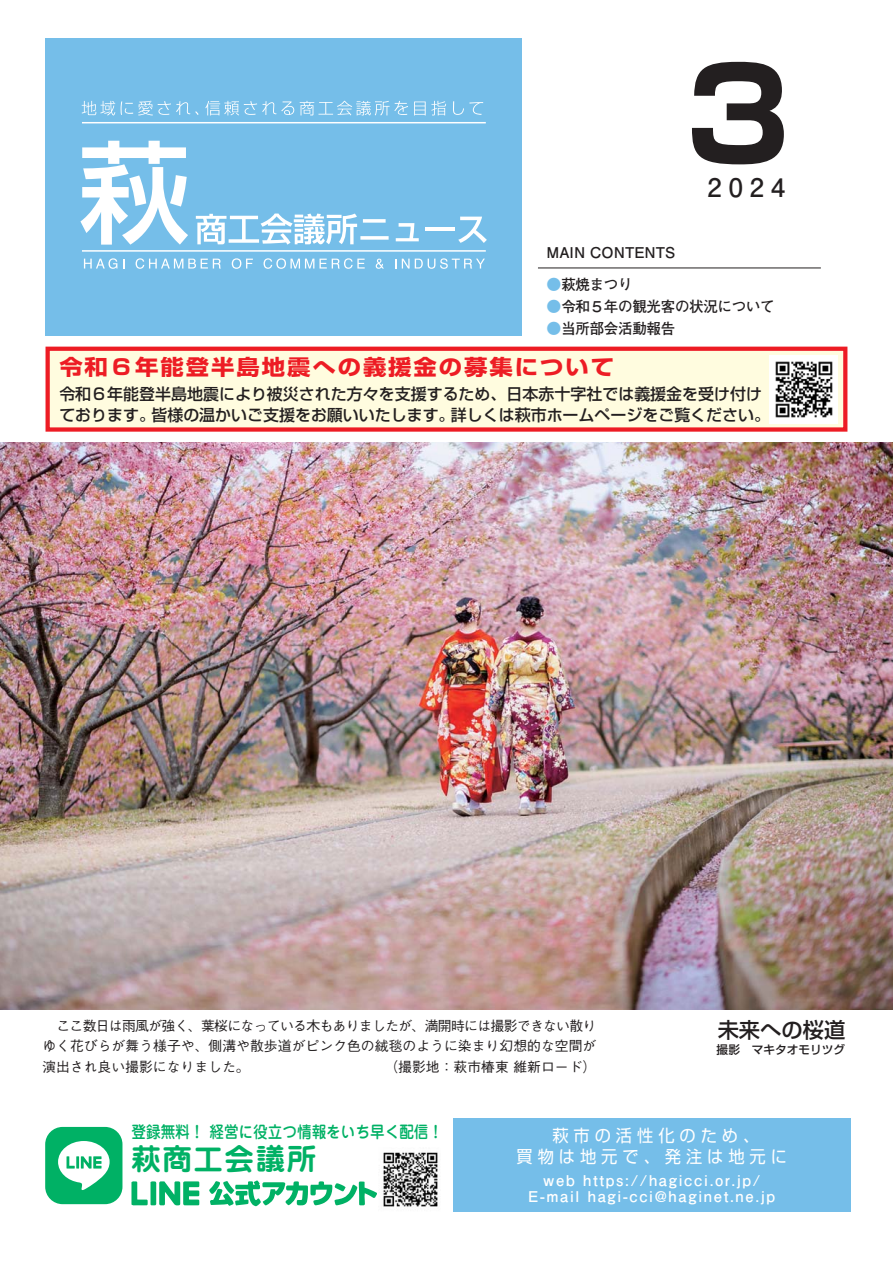
<style>
.page{position:relative;width:893px;height:1263px;background:#fff}
.page>*{position:absolute;margin:0;border:0;box-sizing:border-box;transform-origin:0 0}
.t1{font:127.5px "Shin Go Pr 6 Bold Alphabetic";color:#231f20}
.t2{font:29.55px "Jun 501 Pro Bold 90 pv RKSJ H";letter-spacing:.05em;color:#00b165}
.t3{font:25.5px "Futo Go B101 Pr 6 Bold Proportional";color:#231f20}
.t4{font:21.3px "Shin Go Pr 6 Bold Kanji";letter-spacing:.08em;color:#ed1c24;scale:1.1 1}
.t5{font:21.3px "Shin Go Pr 6 Medium Kanji";color:#231f20}
.t6{font:16.95px/21px "Shin Go Pr 6 Regular Kanji";letter-spacing:.305em;color:#fff;scale:.96 1}
.t7{font:16.35px "Jun 34 Pro Medium 90 pv RKSJ H";color:#00b165;scale:.89 1}
.t8{font:15.9px "Shin Go Pr 6 Medium Kanji";color:#231f20}
.t9{font:15.9px "Shin Go Pr 6 Medium Kana";color:#231f20}
.t10{font:14.85px/15.9px "Futo Go B101 Pr 6 Bold Proportional";letter-spacing:.11em;color:#fff;text-align:center}
.t11{font:14.85px "Futo Go B101 Pr 6 Bold Kanji";letter-spacing:-.015em;color:#231f20}
.t12{font:14.85px "Futo Go B101 Pr 6 Bold Proportional";color:#231f20}
.t13{font:14.85px "Futo Go B101 Pr 6 Bold Kana";color:#231f20}
.t14{font:13.8px/20.7px "Gothic BBB Pr 6 Medium Kana";letter-spacing:-.025em;color:#231f20;text-align:justify}
.t15{font:13.8px "Gothic BBB Pr 6 Medium Kanji";color:#231f20}
.t16{font:11.7px "Shin Go Pr 6 Medium Kana";color:#231f20}
.s1{color:#75bee9}
.s2{font-family:"Futo Go B101 Pr 6 Bold Kanji"}
.s3{font-family:"Futo Go B101 Pr 6 Bold Alphabetic"}
.s4{font-family:"Futo Go B101 Pr 6 Bold Kana"}
.s5{font-family:"Shin Go Pr 6 Bold Alphabetic"}
.s6{font-family:"Shin Go Pr 6 Bold Kana"}
.s7{font-family:"Shin Go Pr 6 Medium Alphabetic"}
.s8{font-family:"Shin Go Pr 6 Medium Kana"}
.s9{font-family:"Shin Go Pr 6 Medium Kanji"}
.s10{font-family:"Gothic BBB Pr 6 Medium Kanji"}
.s11{font-family:"Gothic BBB Pr 6 Medium Kana"}
.s12{font-family:"Shin Go Pr 6 Regular Kana"}
</style>
<div class="page">
<div style="left:46px;top:38px;width:476px;height:298px;background:#75bee9"></div>
<svg style="left:82px;top:101px;width:33px;height:15px"></svg>
<svg style="left:121px;top:101px;width:78px;height:15px"></svg>
<svg style="left:205px;top:101px;width:89px;height:14px"></svg>
<svg style="left:300px;top:101px;width:108px;height:14px"></svg>
<svg style="left:414px;top:102px;width:11px;height:13px"></svg>
<svg style="left:431px;top:101px;width:15px;height:14px"></svg>
<svg style="left:453px;top:101px;width:30px;height:14px"></svg>
<svg style="left:80px;top:141px;width:108px;height:104px"></svg>
<svg style="left:196px;top:214px;width:161px;height:31px"></svg>
<svg style="left:363px;top:219px;width:22px;height:4px"></svg>
<svg style="left:360px;top:236px;width:28px;height:4px"></svg>
<svg style="left:396px;top:223px;width:23px;height:18px"></svg>
<hr style="left:425px;top:227px;width:29px;height:4px;background:#fff">
<svg style="left:458px;top:217px;width:29px;height:26px"></svg>
<svg style="left:84px;top:258px;width:33px;height:11px"></svg>
<svg style="left:136px;top:258px;width:85px;height:11px"></svg>
<svg style="left:232px;top:258px;width:21px;height:11px"></svg>
<svg style="left:263px;top:258px;width:102px;height:11px"></svg>
<svg style="left:376px;top:259px;width:8px;height:10px"></svg>
<svg style="left:402px;top:258px;width:83px;height:11px"></svg>
<hr style="left:82px;top:122px;width:404px;height:1px;background:#fff">
<hr style="left:82px;top:250px;width:404px;height:2px;background:#fff">
<hr style="left:538px;top:268px;width:282px;height:1px;background:#231f20">
<img style="left:0;top:442px;width:892px;height:568px">
<div style="left:45px;top:1127px;width:77px;height:77px;background:#00b165;border-radius:17px"></div>
<svg style="left:58px;top:1141px;width:52px;height:49px"></svg>
<svg style="left:131px;top:1181px;width:68px;height:25px"></svg>
<svg style="left:209px;top:1181px;width:168px;height:25px"></svg>
<img style="left:383px;top:1152px;width:55px;height:55px">
<div style="left:453px;top:1118px;width:397px;height:94px;background:#75bee9"></div>
<div style="left:50px;top:351px;width:793px;height:76px;background:#fffcdf"></div>
<div style="left:46px;top:347px;width:801px;height:85px;border:4px solid #ed1c24"></div>
<img style="left:769px;top:355px;width:68px;height:68px">
<h1 class="t1" style="left:674px;top:51px;width:129px">３</h1>
<h3 class="t3" style="left:707px;top:173px;width:80px">2024</h3>
<p class="t12" style="left:546px;top:244px;width:130px">MAIN CONTENTS</p>
<p class="t13" style="left:546px;top:276px;width:88px"><span class="s1">●</span><span class="s2">萩焼</span>まつり</p>
<p class="t11" style="left:546px;top:299px;width:230px"><span class="s1">●</span>令和<span class="s3">５</span>年<span class="s4">の</span>観光客<span class="s4">の</span>状況<span class="s4">について</span></p>
<p class="t11" style="left:546px;top:322px;width:130px"><span class="s1">●</span>当所部会活動報告</p>
<h3 class="t4" style="left:59px;top:358px;width:506px">令和<span class="s5">６</span>年能登半島地震<span class="s6">への</span>義援金<span class="s6">の</span>募集<span class="s6">について</span></h3>
<p class="t8" style="left:59px;top:387px;width:704px">令和<span class="s7">６</span>年能登半島地震<span class="s8">により</span>被災<span class="s8">された</span>方 <span class="s8">を</span>支援<span class="s8">するため</span> 日本赤十字社<span class="s8">では</span>義援金<span class="s8">を</span>受<span class="s8">け</span>付<span class="s8">け</span></p>
<p class="t9" style="left:59px;top:407px;width:696px">ております <span class="s9">皆様</span>の<span class="s9">温</span>かいご<span class="s9">支援</span>をお<span class="s9">願</span>いいたします <span class="s9">詳</span>しくは<span class="s9">萩市</span>ホームページをご<span class="s9">覧</span>ください</p>
<p class="t14" style="left:42px;top:1015px;width:555px;text-indent:14px">ここ<span class="s10">数日</span>は<span class="s10">雨風</span>が<span class="s10">強</span>く <span class="s10">葉桜</span>になっている<span class="s10">木</span>もありましたが <span class="s10">満開時</span>には<span class="s10">撮影</span>できない<span class="s10">散</span>りゆく<span class="s10">花</span>びらが<span class="s10">舞</span>う<span class="s10">様子</span>や <span class="s10">側溝</span>や<span class="s10">散歩道</span>がピンク<span class="s10">色</span>の<span class="s10">絨毯</span>のように<span class="s10">染</span>まり<span class="s10">幻想的</span>な<span class="s10">空間</span>が<span class="s10">演出</span>され<span class="s10">良</span>い<span class="s10">撮影</span>になりました</p>
<p class="t15" style="left:398px;top:1059px;width:186px">撮影地 萩市椿東維新<span class="s11">ロード</span></p>
<h3 class="t5" style="left:717px;top:1021px;width:129px">未来<span class="s8">への</span>桜道</h3>
<p class="t16" style="left:716px;top:1044px;width:130px"><span class="s9">撮影</span> マキタオモリツグ</p>
<p class="t7" style="left:131px;top:1126px;width:352px">登録無料！ 経営に役立つ情報をいち早く配信！</p>
<h2 class="t2" style="left:131px;top:1148px;width:186px">萩商工会議所</h2>
<p class="t6" style="left:516px;top:1125px;width:232px;text-indent:36px">萩市<span class="s12">の</span>活性化<span class="s12">のため</span>買物<span class="s12">は</span>地元<span class="s12">で</span></p>
<p class="t6" style="left:665px;top:1146px;width:129px">発注<span class="s12">は</span>地元<span class="s12">に</span></p>
<p class="t10" style="left:528px;top:1173px;width:248px">web https://hagicci.or.jp/<br>E‑mail hagi‑cci@haginet.ne.jp</p>
</div>
